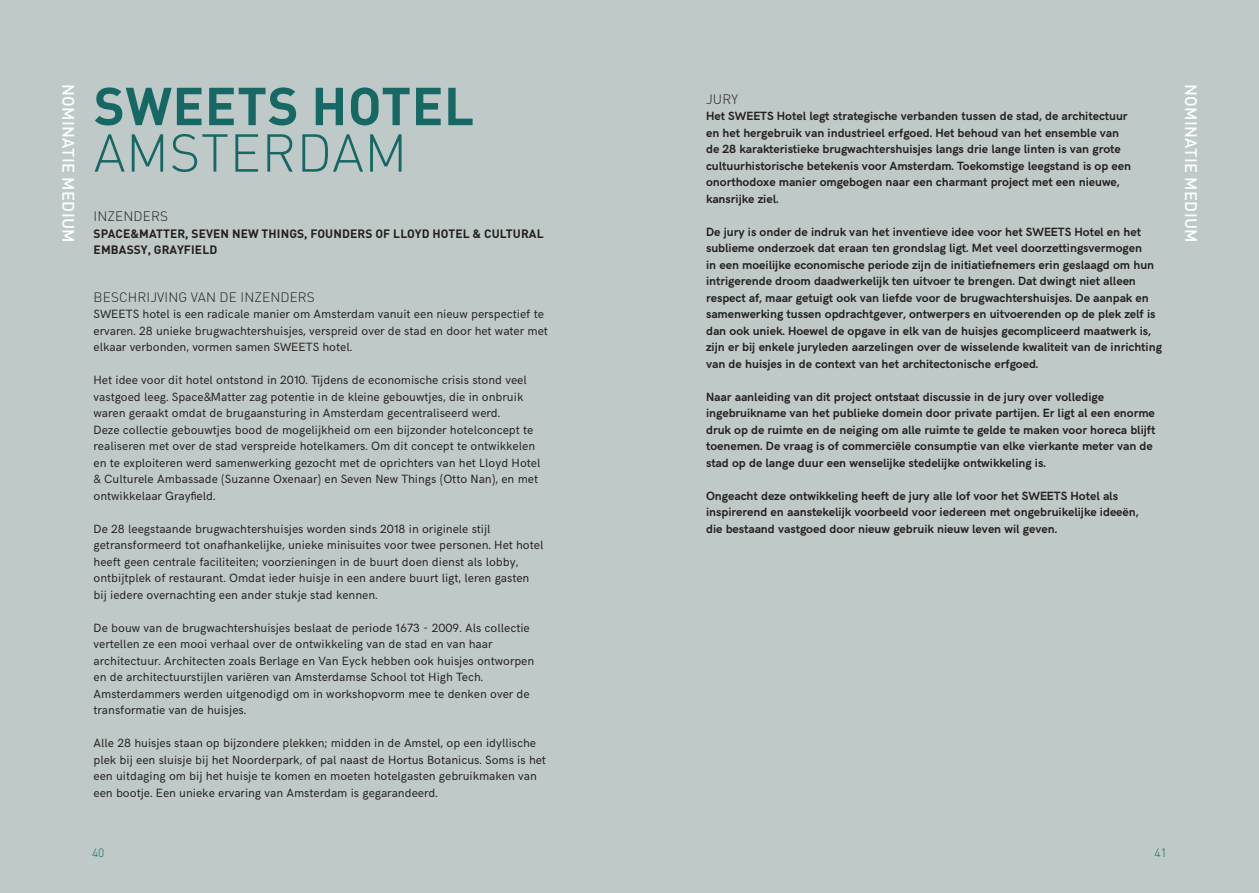
<style>
.page{position:relative;width:1259px;height:893px;background:#bec9c8}
.page>*{position:absolute;margin:0;border:0;box-sizing:border-box;transform-origin:0 0}
.Projectnaam{font:700 52.5px "DIN Pro";letter-spacing:.01em;color:#156864}
.Stad{font:300 52.5px "DIN Pro";letter-spacing:.01em;color:#156864}
.Categorie_wit{font:500 16.5px "DIN Pro";letter-spacing:.02em;color:#fff}
.Bodytekst_-_kopje{font:300 13.5px "DIN Pro";letter-spacing:.01em;color:#252020}
.Stad-2{font:300 13.5px "DIN Pro";letter-spacing:.01em;color:#252020}
.Bodytekst_regular{font:300 13.5px "DIN Pro";color:#252020}
.Bodytekst_regular-2{font:12px/16.5px "HK Grotesk";color:#252020}
.Bodytekst_-_bold{font:700 12px/16.5px "HK Grotesk";color:#252020}
.Inzenders{font:700 12px/16.5px "DIN Pro";letter-spacing:.01em;color:#252020}
.stad_winnaar{font:300 12px "DIN Pro";color:#156864}
</style>
<div class="page">
<p class="Categorie_wit" style="left:80px;top:84px;width:160px;rotate:90deg">NOMINATIE MEDIUM</p>
<p class="Categorie_wit" style="left:1202px;top:84px;width:160px;rotate:90deg">NOMINATIE MEDIUM</p>
<p class="Projectnaam" style="left:94px;top:70px;width:382px">SWEETS HOTEL</p>
<p class="Stad" style="left:94px;top:117px;width:315px">AMSTERDAM</p>
<p class="Stad-2" style="left:94px;top:207px;width:76px">INZENDERS</p>
<p class="Inzenders" style="left:94px;top:225px;width:451px">SPACE&amp;MATTER, SEVEN NEW THINGS, FOUNDERS OF LLOYD HOTEL &amp; CULTURAL<br>EMBASSY, GRAYFIELD</p>
<p class="Bodytekst_-_kopje" style="left:94px;top:287px;width:223px">BESCHRIJVING VAN DE INZENDERS</p>
<p class="Bodytekst_regular-2" style="left:94px;top:305px;width:456px">SWEETS hotel is een radicale manier om Amsterdam vanuit een nieuw perspectief te ervaren. 28 unieke brugwachtershuisjes, verspreid over de stad en door het water met elkaar verbonden, vormen samen SWEETS hotel.</p>
<p class="Bodytekst_regular-2" style="left:94px;top:371px;width:448px">Het idee voor dit hotel ontstond in 2010. Tijdens de economische crisis stond veel vastgoed leeg. Space&amp;Matter zag potentie in de kleine gebouwtjes, die in onbruik waren geraakt omdat de brugaansturing in Amsterdam gecentraliseerd werd.<br>Deze collectie gebouwtjes bood de mogelijkheid om een bijzonder hotelconcept te realiseren met over de stad verspreide hotelkamers. Om dit concept te ontwikkelen en te exploiteren werd samenwerking gezocht met de oprichters van het Lloyd Hotel &amp; Culturele Ambassade (Suzanne Oxenaar) en Seven New Things (Otto Nan), en met ontwikkelaar Grayfield.</p>
<p class="Bodytekst_regular-2" style="left:94px;top:519px;width:451px">De 28 leegstaande brugwachtershuisjes worden sinds 2018 in originele stijl getransformeerd tot onafhankelijke, unieke minisuites voor twee personen. Het hotel heeft geen centrale faciliteiten; voorzieningen in de buurt doen dienst als lobby, ontbijtplek of restaurant. Omdat ieder huisje in een andere buurt ligt, leren gasten bij iedere overnachting een ander stukje stad kennen.</p>
<p class="Bodytekst_regular-2" style="left:94px;top:618px;width:442px">De bouw van de brugwachtershuisjes beslaat de periode 1673 - 2009. Als collectie vertellen ze een mooi verhaal over de ontwikkeling van de stad en van haar architectuur. Architecten zoals Berlage en Van Eyck hebben ook huisjes ontworpen en de architectuurstijlen variëren van Amsterdamse School tot High Tech.<br>Amsterdammers werden uitgenodigd om in workshopvorm mee te denken over de transformatie van de huisjes.</p>
<p class="Bodytekst_regular-2" style="left:94px;top:734px;width:454px">Alle 28 huisjes staan op bijzondere plekken; midden in de Amstel, op een idyllische plek bij een sluisje bij het Noorderpark, of pal naast de Hortus Botanicus. Soms is het een uitdaging om bij het huisje te komen en moeten hotelgasten gebruikmaken van een bootje. Een unieke ervaring van Amsterdam is gegarandeerd.</p>
<p class="Bodytekst_regular" style="left:706px;top:89px;width:33px">JURY</p>
<p class="Bodytekst_-_bold" style="left:706px;top:107px;width:427px">Het SWEETS Hotel legt strategische verbanden tussen de stad, de architectuur en het hergebruik van industrieel erfgoed. Het behoud van het ensemble van de 28 karakteristieke brugwachtershuisjes langs drie lange linten is van grote cultuurhistorische betekenis voor Amsterdam. Toekomstige leegstand is op een onorthodoxe manier omgebogen naar een charmant project met een nieuwe, kansrijke ziel.</p>
<p class="Bodytekst_-_bold" style="left:706px;top:222px;width:457px">De jury is onder de indruk van het inventieve idee voor het SWEETS Hotel en het sublieme onderzoek dat eraan ten grondslag ligt. Met veel doorzettingsvermogen<br>in een moeilijke economische periode zijn de initiatiefnemers erin geslaagd om hun intrigerende droom daadwerkelijk ten uitvoer te brengen. Dat dwingt niet alleen respect af, maar getuigt ook van liefde voor de brugwachtershuisjes. De aanpak en samenwerking tussen opdrachtgever, ontwerpers en uitvoerenden op de plek zelf is dan ook uniek. Hoewel de opgave in elk van de huisjes gecompliceerd maatwerk is, zijn er bij enkele juryleden aarzelingen over de wisselende kwaliteit van de inrichting van de huisjes in de context van het architectonische erfgoed.</p>
<p class="Bodytekst_-_bold" style="left:706px;top:387px;width:451px">Naar aanleiding van dit project ontstaat discussie in de jury over volledige ingebruikname van het publieke domein door private partijen. Er ligt al een enorme druk op de ruimte en de neiging om alle ruimte te gelde te maken voor horeca blijft toenemen. De vraag is of commerciële consumptie van elke vierkante meter van de stad op de lange duur een wenselijke stedelijke ontwikkeling is.</p>
<p class="Bodytekst_-_bold" style="left:706px;top:486px;width:434px">Ongeacht deze ontwikkeling heeft de jury alle lof voor het SWEETS Hotel als inspirerend en aanstekelijk voorbeeld voor iedereen met ongebruikelijke ideeën, die bestaand vastgoed door nieuw gebruik nieuw leven wil geven.</p>
<p class="stad_winnaar" style="left:92px;top:844px;width:14px">40</p>
<p class="stad_winnaar" style="left:1154px;top:844px;width:14px">41</p>
</div>
